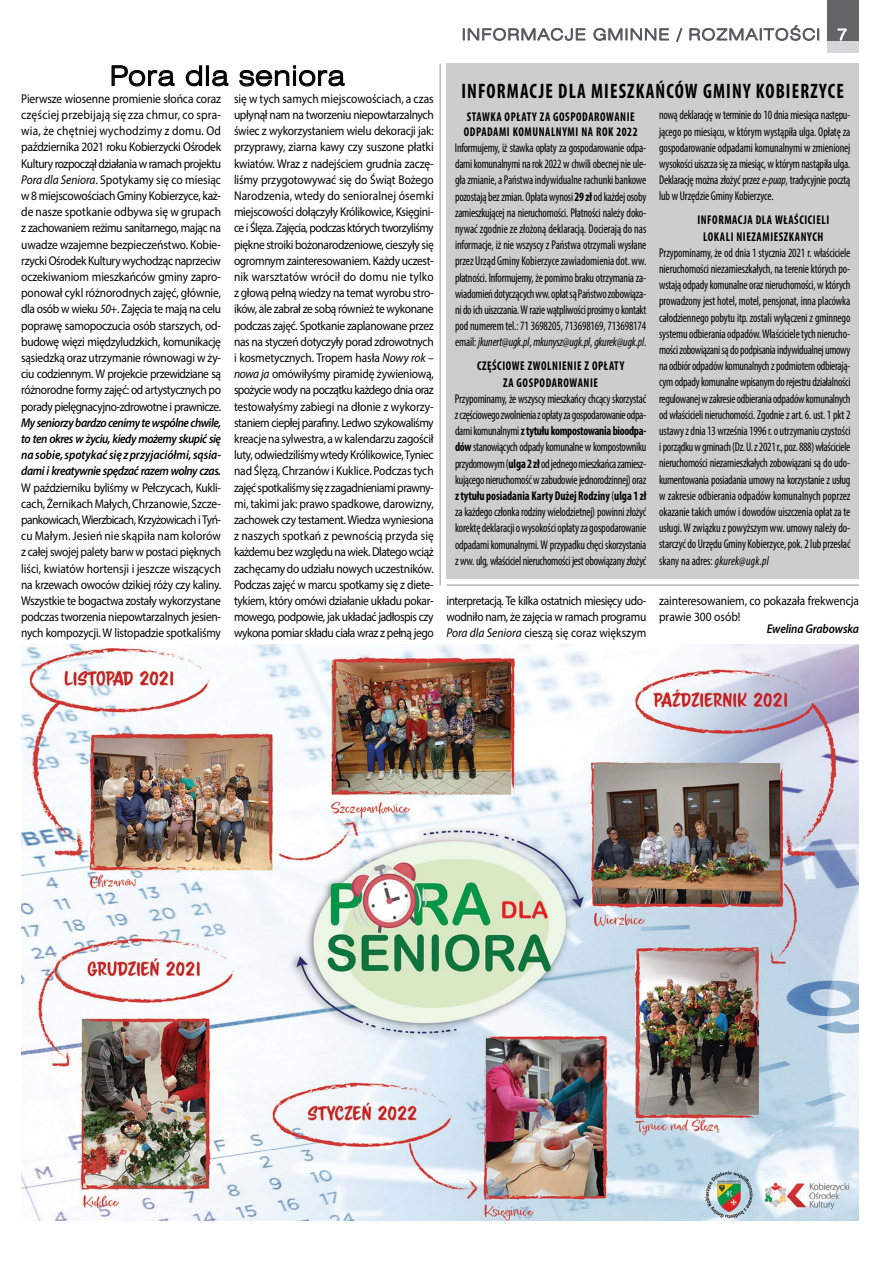
<style>
.page{position:relative;width:893px;height:1263px;background:#fff}
.page>*{position:absolute;margin:0;border:0;box-sizing:border-box;transform-origin:0 0}
.t1{font:27px "Swis 721 Lt Ex EU";letter-spacing:.03em;color:#000}
.t2{font:700 condensed 21px "Myriad Pro";letter-spacing:.06em;color:#000;scale:.9 1}
.t3{font:15.75px "Swis 721 Lt Ex EU";letter-spacing:.075em;color:#58595b}
.t4{font:12.75px/16.2px "Myriad Pro";letter-spacing:-.03em;color:#000;text-align:justify;scale:.9 1}
.t5{font:condensed 12.75px/16.2px "Myriad Pro";letter-spacing:-.01em;color:#000;text-align:justify;scale:.9 1}
.t6{font:italic 600 12.75px/16.2px "Myriad Pro";letter-spacing:-.03em;color:#000;text-align:justify;scale:.9 1}
.t7{font:700 condensed 12.75px/16.2px "Myriad Pro";letter-spacing:.05em;color:#000;text-align:center;scale:.9 1}
.t8{font:12.75px/16.2px "Myriad Pro";letter-spacing:-.01em;color:#000;scale:.9 1}
.t9{font:italic 600 12.75px "Myriad Pro";letter-spacing:-.01em;color:#000;scale:.9 1}
.s1{font-style:italic}
.s2{color:#fff}
.s3{font-weight:700}
</style>
<div class="page">
<hr style="left:440px;top:64px;width:1px;height:521px;background:#8e9195">
<hr style="left:446px;top:585px;width:413px;height:1px;background:#8e9195">
<img style="left:21px;top:645px;width:838px;height:575px">
<div style="left:446px;top:64px;width:413px;height:515px;background:#cdcdce"></div>
<svg style="left:111px;top:65px;width:64px;height:22px"></svg>
<svg style="left:185px;top:65px;width:18px;height:22px"></svg>
<div style="left:206px;top:65px;width:3px;height:21px;border:1px solid #000"></div>
<svg style="left:212px;top:70px;width:17px;height:17px"></svg>
<svg style="left:239px;top:65px;width:106px;height:22px"></svg>
<div style="left:827px;top:39px;width:32px;height:14px;background:#d5d6d7"></div>
<svg style="left:463px;top:27px;width:123px;height:14px"></svg>
<svg style="left:593px;top:27px;width:76px;height:14px"></svg>
<svg style="left:676px;top:27px;width:7px;height:15px"></svg>
<svg style="left:689px;top:25px;width:130px;height:16px"></svg>
<div style="left:827px;top:0;width:32px;height:40px;background:#636466"></div>
<svg style="left:837px;top:28px;width:10px;height:13px"></svg>
<h1 class="t1" style="left:110px;top:60px;width:237px">Pora dla seniora</h1>
<p class="t4" style="left:21px;top:90px;width:224px">Pierwsze wiosenne promienie słońca coraz częściej przebijają się zza chmur, co spra&shy;wia, że chętniej wychodzimy z domu. Od października 2021 roku Kobierzycki Ośrodek Kultury rozpoczął działania w ramach projektu <span class="s1">Pora dla Seniora</span>. Spotykamy się co miesiąc w 8 miejscowościach Gminy Kobierzyce, każ&shy;de nasze spotkanie odbywa się w grupach z zachowaniem reżimu sanitarnego, mając na uwadze wzajemne bezpieczeństwo. Kobie&shy;rzycki Ośrodek Kultury wychodząc naprzeciw oczekiwaniom mieszkańców gminy zapro&shy;ponował cykl różnorodnych zajęć, głównie, dla osób w wieku <span class="s1">50+</span>. Zajęcia te mają na celu poprawę samopoczucia osób starszych, od&shy;budowę więzi międzyludzkich, komunikację sąsiedzką oraz utrzymanie równowagi w ży&shy;ciu codziennym. W projekcie przewidziane są różnorodne formy zajęć: od artystycznych po porady pielęgnacyjno-zdrowotne i prawnicze.</p>
<p class="t6" style="left:21px;top:414px;width:224px">My seniorzy bardzo cenimy te wspólne chwile, to ten okres w życiu, kiedy możemy skupić się na sobie, spotykać się z przyjaciółmi, sąsia&shy;dami i kreatywnie spędzać razem wolny czas.</p>
<p class="t4" style="left:21px;top:479px;width:224px">W październiku byliśmy w Pełczycach, Kukli&shy;cach, Żernikach Małych, Chrzanowie, Szcze&shy;pankowicach, Wierzbicach, Krzyżowicach i Tyń&shy;cu Małym. Jesień nie skąpiła nam kolorów z całej swojej palety barw w postaci pięknych liści, kwiatów hortensji i jeszcze wiszących na krzewach owoców dzikiej róży czy kaliny.<br>Wszystkie te bogactwa zostały wykorzystane podczas tworzenia niepowtarzalnych jesien&shy;nych kompozycji. W listopadzie spotkaliśmy</p>
<p class="t4" style="left:234px;top:90px;width:223px">się w tych samych miejscowościach, a czas upłynął nam na tworzeniu niepowtarzalnych świec z wykorzystaniem wielu dekoracji jak: przyprawy, ziarna kawy czy suszone płatki kwiatów. Wraz z nadejściem grudnia zaczę&shy;liśmy przygotowywać się do Świąt Bożego Narodzenia, wtedy do senioralnej ósemki miejscowości dołączyły Królikowice, Księgini&shy;ce i Ślęza. Zajęcia, podczas których tworzyliśmy piękne stroiki bożonarodzeniowe, cieszyły się ogromnym zainteresowaniem. Każdy uczest&shy;nik warsztatów wrócił do domu nie tylko z głową pełną wiedzy na temat wyrobu stro&shy;ików, ale zabrał ze sobą również te wykonane podczas zajęć. Spotkanie zaplanowane przez nas na styczeń dotyczyły porad zdrowotnych i kosmetycznych. Tropem hasła <span class="s1">Nowy rok – nowa ja</span> omówiłyśmy piramidę żywieniową, spożycie wody na początku każdego dnia oraz testowałyśmy zabiegi na dłonie z wykorzy&shy;staniem ciepłej parafiny. Ledwo szykowaliśmy kreacje na sylwestra, a w kalendarzu zagościł luty, odwiedziliśmy wtedy Królikowice, Tyniec nad Ślęzą, Chrzanów i Kuklice. Podczas tych zajęć spotkaliśmy się z zagadnieniami prawny&shy;mi, takimi jak: prawo spadkowe, darowizny, zachowek czy testament. Wiedza wyniesiona z naszych spotkań z pewnością przyda się każdemu bez względu na wiek. Dlatego wciąż zachęcamy do udziału nowych uczestników.<br>Podczas zajęć w marcu spotkamy się z diete&shy;tykiem, który omówi działanie układu pokar&shy;mowego, podpowie, jak układać jadłospis czy wykona pomiar składu ciała wraz z pełną jego</p>
<p class="t3" style="left:462px;top:25px;width:387px">INFORMACJE GMINNE / ROZMAITOŚCI <span class="s2">7</span></p>
<h2 class="t2" style="left:461px;top:77px;width:426px">INFORMACJE DLA MIESZKAŃCÓW GMINY KOBIERZYCE</h2>
<p class="t7" style="left:464px;top:109px;width:195px;line-height:15px;text-align:left">STAWKA OPŁATY ZA GOSPODAROWANIE<br>ODPADAMI KOMUNALNYMI NA ROK 2022</p>
<p class="t5" style="left:455px;top:139px;width:214px">Informujemy, iż stawka opłaty za gospodarowanie odpa&shy;dami komunalnymi na rok 2022 w chwili obecnej nie ule&shy;gła zmianie, a Państwa indywidualne rachunki bankowe pozostają bez zmian. Opłata wynosi <span class="s3">29 zł</span> od każdej osoby zamieszkującej na nieruchomości. Płatności należy doko&shy;nywać zgodnie ze złożoną deklaracją. Docierają do nas informacje, iż nie wszyscy z Państwa otrzymali wysłane przez Urząd Gminy Kobierzyce zawiadomienia dot. ww. płatności. Informujemy, że pomimo braku otrzymania za&shy;wiadomień dotyczących ww. opłat są Państwo zobowiąza&shy;ni do ich uiszczania. W razie wątpliwości prosimy o kontakt pod numerem tel.: 71 3698205, 713698169, 713698174 email: <span class="s1">jkunert@ugk.pl</span>, <span class="s1">mkunysz@ugk.pl</span>, <span class="s1">gkurek@ugk.pl</span>.</p>
<p class="t7" style="left:477px;top:358px;width:165px">CZĘŚCIOWE ZWOLNIENIE Z OPŁATY<br>ZA GOSPODAROWANIE</p>
<p class="t5" style="left:455px;top:390px;width:214px">Przypominamy, że wszyscy mieszkańcy chcący skorzystać z częściowego zwolnienia z opłaty za gospodarowanie odpa&shy;dami komunalnymi <span class="s3">z tytułu kompostowania bioodpa&shy;dów</span> stanowiących odpady komunalne w kompostowniku przydomowym (<span class="s3">ulga 2 zł</span> od jednego mieszkańca zamiesz&shy;kującego nieruchomość w zabudowie jednorodzinnej) oraz <span class="s3">z tytułu posiadania Karty Dużej Rodziny</span> (<span class="s3">ulga 1 zł </span>za każdego członka rodziny wielodzietnej) powinni złożyć korektę deklaracji o wysokości opłaty za gospodarowanie odpadami komunalnymi. W przypadku chęci skorzystania z ww. ulg, właściciel nieruchomości jest obowiązany złożyć</p>
<p class="t5" style="left:659px;top:107px;width:214px">nową deklarację w terminie do 10 dnia miesiąca następu&shy;jącego po miesiącu, w którym wystąpiła ulga. Opłatę za gospodarowanie odpadami komunalnymi w zmienionej wysokości uiszcza się za miesiąc, w którym nastąpiła ulga.<br>Deklarację można złożyć przez <span class="s1">e-puap</span>, tradycyjnie pocztą lub w Urzędzie Gminy Kobierzyce.</p>
<p class="t7" style="left:697px;top:212px;width:148px">INFORMACJA DLA WŁAŚCICIELI<br>LOKALI NIEZAMIESZKANYCH</p>
<p class="t5" style="left:659px;top:244px;width:214px">Przypominamy, że od dnia 1 stycznia 2021 r. właściciele nieruchomości niezamieszkałych, na terenie których po&shy;wstają odpady komunalne oraz nieruchomości, w których prowadzony jest hotel, motel, pensjonat, inna placówka całodziennego pobytu itp. zostali wyłączeni z gminnego systemu odbierania odpadów. Właściciele tych nierucho&shy;mości zobowiązani są do podpisania indywidualnej umowy na odbiór odpadów komunalnych z podmiotem odbierają&shy;cym odpady komunalne wpisanym do rejestru działalności regulowanej w zakresie odbierania odpadów komunalnych od właścicieli nieruchomości. Zgodnie z art. 6. ust. 1 pkt 2 ustawy z dnia 13 września 1996 r. o utrzymaniu czystości i porządku w gminach (Dz. U. z 2021 r., poz. 888) właściciele nieruchomości niezamieszkałych zobowiązani są do udo&shy;kumentowania posiadania umowy na korzystanie z usług w zakresie odbierania odpadów komunalnych poprzez okazanie takich umów i dowodów uiszczenia opłat za te usługi. W związku z powyższym ww. umowy należy do&shy;starczyć do Urzędu Gminy Kobierzyce, pok. 2 lub przesłać skany na adres: <span class="s1">gkurek@ugk.pl</span></p>
<p class="t4" style="left:446px;top:592px;width:224px">interpretacją. Te kilka ostatnich miesięcy udo&shy;wodniło nam, że zajęcia w ramach programu <span class="s1">Pora dla Seniora</span> cieszą się coraz większym</p>
<p class="t8" style="left:659px;top:592px;width:224px">zainteresowaniem, co pokazała frekwencja prawie 300 osób!</p>
<p class="t9" style="left:767px;top:621px;width:104px">Ewelina Grabowska</p>
</div>
